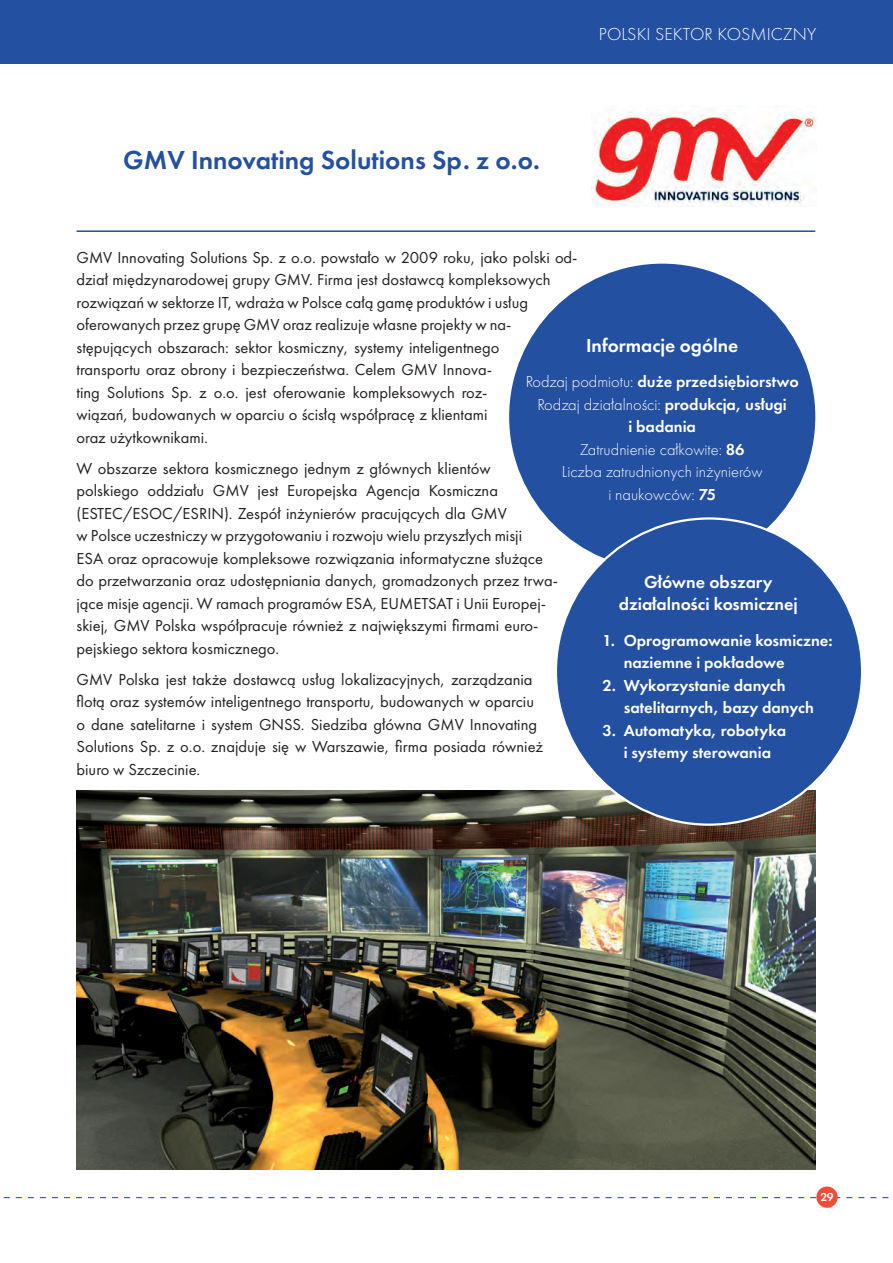
<style>
.page{position:relative;width:893px;height:1263px;background:#fff}
.page>*{position:absolute;margin:0;border:0;box-sizing:border-box;transform-origin:0 0}
.numer_rozdziału{font:600 27px "Futura PT";color:#2450a2}
.Pole_miejsca_i_daty{font:600 19.5px "Futura PT";color:#fff}
.Pole_miejsca_i_daty-2{font:600 18px/22.5px "Futura PT";color:#fff;text-align:center}
.t1{font:300 18px "Futura PT";letter-spacing:.01em;color:#fff}
.Normalny{font:16.5px/22.5px "Futura PT";color:#231f20}
.Normalny-2{font:600 16.5px/22.5px "Futura PT";color:#fff;text-align:center}
.Normalny-3{font:300 16.5px "Futura PT";color:#fff}
.t2{font:600 12px "Futura PT";color:#fff}
.s1{font-weight:300}
.s2{font-weight:600}
</style>
<div class="page">
<svg style="left:3px;top:1197px;width:886px;height:1px"></svg>
<div style="left:816px;top:1186px;width:22px;height:22px;background:#ef4d35;border-radius:50%"></div>
<div style="left:0;top:0;width:893px;height:64px;background:#2450a2"></div>
<img style="left:77px;top:791px;width:738px;height:378px">
<div style="left:509px;top:264px;width:306px;height:306px;background:#2450a2;border-radius:50%"></div>
<div style="left:556px;top:518px;width:306px;height:307px;background:#2450a2;border-radius:50%"></div>
<img style="left:591px;top:109px;width:225px;height:97px">
<hr style="left:77px;top:230px;width:738px;height:2px;background:#2450a2">
<p class="numer_rozdziału" style="left:123px;top:143px;width:418px">GMV Innovating Solutions Sp. z o.o.</p>
<p class="t1" style="left:599px;top:24px;width:219px">POLSKI SEKTOR KOSMICZNY</p>
<p class="Normalny" style="left:77px;top:246px;width:503px">GMV Innovating Solutions Sp. z o.o. powstało w 2009 roku, jako polski od&shy;dział międzynarodowej grupy GMV. Firma jest dostawcą kompleksowych rozwiązań w sektorze IT, wdraża w Polsce całą gamę produktów i usług oferowanych przez grupę GMV oraz realizuje własne projekty w na&shy;stępujących obszarach: sektor kosmiczny, systemy inteligentnego<br>transportu oraz obrony i bezpieczeństwa. Celem GMV Innova-<br>ting Solutions Sp. z o.o. jest oferowanie kompleksowych roz-<br>wiązań, budowanych w oparciu o ścisłą współpracę z klientami<br>oraz użytkownikami.</p>
<p class="Normalny" style="left:77px;top:457px;width:483px">W obszarze sektora kosmicznego jednym z głównych klientów<br>polskiego oddziału GMV jest Europejska Agencja Kosmiczna (ESTEC/ESOC/ESRIN). Zespół inżynierów pracujących dla GMV<br>w Polsce uczestniczy w przygotowaniu i rozwoju wielu przyszłych misji<br>ESA oraz opracowuje kompleksowe rozwiązania informatyczne służące do przetwarzania oraz udostępniania danych, gromadzonych przez trwa&shy;jące misje agencji. W ramach programów ESA, EUMETSAT i Unii Europej&shy;skiej, GMV Polska współpracuje również z największymi firmami euro&shy;pejskiego sektora kosmicznego.</p>
<p class="Normalny" style="left:77px;top:668px;width:468px">GMV Polska jest także dostawcą usług lokalizacyjnych, zarządzania flotą oraz systemów inteligentnego transportu, budowanych w oparciu o dane satelitarne i system GNSS. Siedziba główna GMV Innovating Solutions Sp. z o.o. znajduje się w Warszawie, firma posiada również biuro w Szczecinie.</p>
<p class="Pole_miejsca_i_daty" style="left:586px;top:333px;width:154px">Informacje ogólne</p>
<p class="Normalny-2" style="left:526px;top:370px;width:274px"><span class="s1">Rodzaj podmiotu:</span> duże przedsiębiorstwo</p>
<p class="Normalny-2" style="left:538px;top:393px;width:251px"><span class="s1">Rodzaj działalności:</span> produkcja, usługi i badania</p>
<p class="Normalny-3" style="left:580px;top:440px;width:166px">Zatrudnienie całkowite: <span class="s2">86</span></p>
<p class="Normalny-3" style="left:562px;top:462px;width:202px">Liczba zatrudnionych inżynierów</p>
<p class="Normalny-3" style="left:608px;top:485px;width:109px">i naukowców: <span class="s2">75</span></p>
<p class="Pole_miejsca_i_daty-2" style="left:619px;top:570px;width:181px">Główne obszary działalności kosmicznej</p>
<p class="Normalny-2" style="left:624px;top:629px;width:211px;text-align:left;text-indent:-21px">1. Oprogramowanie kosmiczne: naziemne i pokładowe</p>
<p class="Normalny-2" style="left:624px;top:674px;width:192px;text-align:left;text-indent:-21px">2. Wykorzystanie danych satelitarnych, bazy danych</p>
<p class="Normalny-2" style="left:602px;top:719px;width:185px">3. Automatyka, robotyka i systemy sterowania</p>
<p class="t2" style="left:820px;top:1189px;width:15px">29</p>
</div>
